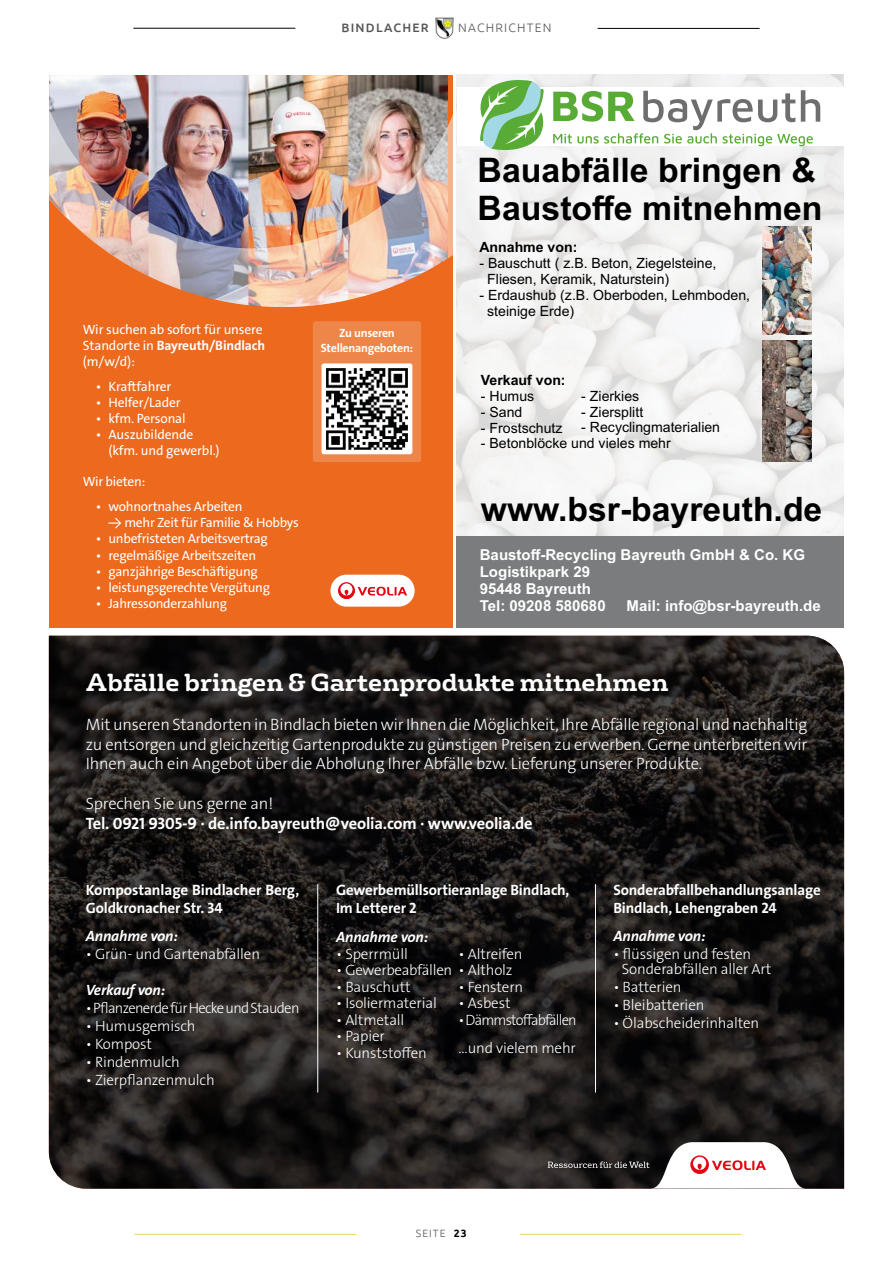
<style>
.page{position:relative;width:893px;height:1263px;background:#fff}
.page>*{position:absolute;margin:0;border:0;box-sizing:border-box;transform-origin:0 0}
.t1{font:700 33.75px/37.8px "Arial";color:#000}
.t2{font:700 24px "FS Rufus";color:#fff}
.t3{font:16.5px/19.8px "The Sans Veolia W3 Lig";letter-spacing:-.01em;color:#fff;text-align:justify}
.t4{font:16.5px "The Sans Veolia W7 Bld";letter-spacing:-.01em;color:#fff}
.t5{font:15px/15px "The Sans Veolia W3 Lig";letter-spacing:-.01em;color:#fff}
.t6{font:15px/18px "The Sans Veolia W7 Bld";letter-spacing:-.01em;color:#fff}
.t7{font:700 15px/16.8px "Arial";color:#fff}
.t8{font:15px "The Sans Veolia W7 Bld It";letter-spacing:-.01em;color:#fff}
.t9{font:15px/28.5px "The Sans Veolia W3 Lig";letter-spacing:-.055em;color:#fff}
.t10{font:15px "The Sans Veolia W3 Lig";letter-spacing:-.045em;color:#fff}
.t11{font:14.1px/15.8px "Arial";color:#000}
.t12{font:700 14.1px "Arial";color:#000}
.t13{font:13.5px/16.2px "The Sans Veolia W5 Pla";letter-spacing:-.02em;color:#fff}
.t14{font:13.5px "The Sans Veolia W7 Bld";letter-spacing:-.01em;color:#fff}
.t15{font:300 12.3px "Ubuntu";letter-spacing:.1em;color:#575756}
.t16{font:500 12.3px "Ubuntu";letter-spacing:.1em;color:#575756}
.t17{font:12px/14.4px "The Sans Veolia W7 Bld";letter-spacing:-.02em;color:#fff;text-align:center}
.t18{font:300 10.5px "Ubuntu";letter-spacing:.1em;color:#575756}
.s1{font-family:"The Sans Veolia W5 Pla"}
.s2{font-weight:700;color:#000}
</style>
<div class="page">
<hr style="left:133px;top:28px;width:162px;height:1px;background:#000">
<hr style="left:598px;top:28px;width:162px;height:1px;background:#000">
<img style="left:435px;top:18px;width:18px;height:20px">
<hr style="left:134px;top:1234px;width:222px;height:1px;background:#f0d15d">
<hr style="left:520px;top:1234px;width:222px;height:1px;background:#f0d15d">
<img style="left:457px;top:74px;width:387px;height:462px">
<div style="left:457px;top:87px;width:387px;height:59px;background:#fff"></div>
<svg style="left:553px;top:90px;width:267px;height:56px"></svg>
<svg style="left:480px;top:79px;width:64px;height:72px"></svg>
<div style="left:457px;top:536px;width:387px;height:91px;background:#7a7c7d"></div>
<img style="left:763px;top:226px;width:49px;height:109px">
<img style="left:762px;top:341px;width:50px;height:121px">
<div style="left:49px;top:75px;width:404px;height:552px;background:#ec691d"></div>
<div style="left:330px;top:575px;width:85px;height:32px;background:#fff;border-radius:16px"></div>
<svg style="left:338px;top:582px;width:69px;height:17px"></svg>
<img style="left:49px;top:75px;width:399px;height:36px">
<img style="left:49px;top:111px;width:404px;height:196px">
<div style="left:315px;top:323px;width:104px;height:137px;background:#ef8649"></div>
<img style="left:327px;top:368px;width:80px;height:81px">
<div style="left:322px;top:363px;width:90px;height:91px;border:4px solid #fff"></div>
<svg style="left:49px;top:636px;width:795px;height:552px;background:#1d1a19"></svg>
<svg style="left:548px;top:1142px;width:259px;height:46px"></svg>
<hr style="left:317px;top:884px;width:1px;height:208px;background:#fff">
<hr style="left:595px;top:884px;width:1px;height:208px;background:#fff">
<p class="t16" style="left:341px;top:20px;width:89px">BINDLACHER</p>
<p class="t15" style="left:458px;top:21px;width:95px">NACHRICHTEN</p>
<p class="t13" style="left:83px;top:321px;width:181px">Wir suchen ab sofort für unsere</p>
<p class="t14" style="left:83px;top:336px;width:184px"><span class="s1">Standorte in</span> Bayreuth/Bindlach</p>
<p class="t13" style="left:83px;top:353px;width:54px">(m/w/d):</p>
<p class="t13" style="left:96px;top:378px;width:77px">• Kraftfahrer</p>
<p class="t13" style="left:96px;top:394px;width:87px">• Helfer/Lader</p>
<p class="t13" style="left:96px;top:410px;width:92px">• kfm. Personal</p>
<p class="t13" style="left:108px;top:427px;width:113px;text-indent:-13px">• Auszubildende (kfm. und gewerbl.)</p>
<p class="t13" style="left:83px;top:474px;width:64px">Wir bieten:</p>
<p class="t13" style="left:96px;top:498px;width:148px">• wohnortnahes Arbeiten</p>
<p class="t13" style="left:108px;top:514px;width:192px">→ mehr Zeit für Familie &amp; Hobbys</p>
<p class="t13" style="left:96px;top:531px;width:174px">• unbefristeten Arbeitsvertrag</p>
<p class="t13" style="left:96px;top:547px;width:162px">• regelmäßige Arbeitszeiten</p>
<p class="t13" style="left:96px;top:563px;width:164px">• ganzjährige Beschäftigung</p>
<p class="t13" style="left:96px;top:579px;width:176px">• leistungsgerechte Vergütung</p>
<p class="t13" style="left:96px;top:595px;width:133px">• Jahressonderzahlung</p>
<p class="t17" style="left:321px;top:326px;width:94px">Zu unseren<br>Stellenangeboten:</p>
<h1 class="t1" style="left:478px;top:152px;width:346px">Bauabfälle bringen &amp;<br>Baustoffe mitnehmen</h1>
<p class="t12" style="left:479px;top:238px;width:100px">Annahme von:</p>
<p class="t11" style="left:487px;top:255px;width:231px;text-indent:-8px">- Bauschutt ( z.B. Beton, Ziegelsteine,<br>Fliesen, Keramik, Naturstein)</p>
<p class="t11" style="left:487px;top:287px;width:264px;text-indent:-8px">- Erdaushub (z.B. Oberboden, Lehmboden, steinige Erde)</p>
<p class="t12" style="left:481px;top:370px;width:86px">Verkauf von:</p>
<p class="t11" style="left:481px;top:388px;width:55px">- Humus</p>
<p class="t11" style="left:481px;top:404px;width:43px">- Sand</p>
<p class="t11" style="left:481px;top:420px;width:83px">- Frostschutz</p>
<p class="t11" style="left:481px;top:435px;width:191px">- Betonblöcke und vieles mehr</p>
<p class="t11" style="left:581px;top:388px;width:60px">- Zierkies</p>
<p class="t11" style="left:581px;top:404px;width:63px">- Ziersplitt</p>
<p class="t11" style="left:581px;top:420px;width:140px">- Recyclingmaterialien</p>
<h1 class="t1" style="left:481px;top:491px;width:343px">www.bsr-bayreuth.de</h1>
<p class="t7" style="left:480px;top:547px;width:327px">Baustoff-Recycling Bayreuth GmbH &amp; Co. KG<br>Logistikpark 29<br>95448 Bayreuth<br>Tel: 09208 580680</p>
<p class="t7" style="left:627px;top:597px;width:196px">Mail: info@bsr-bayreuth.de</p>
<h2 class="t2" style="left:86px;top:661px;width:584px">Abfälle bringen &amp; Gartenprodukte mitnehmen</h2>
<p class="t3" style="left:86px;top:714px;width:723px">Mit unseren Standorten in Bindlach bieten wir Ihnen die Möglichkeit, Ihre Abfälle regional und nachhaltig zu entsorgen und gleichzeitig Gartenprodukte zu günstigen Preisen zu erwerben. Gerne unterbreiten wir Ihnen auch ein Angebot über die Abholung Ihrer Abfälle bzw. Lieferung unserer Produkte.</p>
<p class="t3" style="left:86px;top:794px;width:189px">Sprechen Sie uns gerne an!</p>
<p class="t4" style="left:86px;top:812px;width:448px">Tel. 0921 9305-9 ⋅ de.info.bayreuth@veolia.com ⋅ www.veolia.de</p>
<p class="t6" style="left:86px;top:881px;width:215px">Kompostanlage Bindlacher Berg,<br>Goldkronacher Str. 34</p>
<p class="t8" style="left:86px;top:926px;width:94px">Annahme von:</p>
<p class="t5" style="left:86px;top:946px;width:176px">• Grün- und Gartenabfällen</p>
<p class="t8" style="left:86px;top:980px;width:81px">Verkauf von:</p>
<p class="t10" style="left:86px;top:998px;width:215px">• Pflanzenerde für Hecke und Stauden</p>
<p class="t5" style="left:86px;top:1018px;width:111px">• Humusgemisch</p>
<p class="t5" style="left:86px;top:1036px;width:68px">• Kompost</p>
<p class="t5" style="left:86px;top:1054px;width:96px">• Rindenmulch</p>
<p class="t5" style="left:86px;top:1072px;width:131px">• Zierpflanzenmulch</p>
<p class="t6" style="left:336px;top:881px;width:235px">Gewerbemüllsortieranlage Bindlach,<br>Im Letterer 2</p>
<p class="t6" style="left:613px;top:881px;width:209px">Sonderabfallbehandlungsanlage<br>Bindlach, Lehengraben 24</p>
<p class="t8" style="left:336px;top:927px;width:94px">Annahme von:</p>
<p class="t5" style="left:336px;top:946px;width:73px">• Sperrmüll</p>
<p class="t5" style="left:336px;top:963px;width:178px">• Gewerbeabfällen • Altholz</p>
<p class="t5" style="left:336px;top:979px;width:76px">• Bauschutt</p>
<p class="t5" style="left:336px;top:996px;width:102px">• Isoliermaterial</p>
<p class="t5" style="left:336px;top:1012px;width:70px">• Altmetall</p>
<p class="t5" style="left:336px;top:1029px;width:50px">• Papier</p>
<p class="t5" style="left:336px;top:1045px;width:92px">• Kunststoffen</p>
<p class="t5" style="left:458px;top:946px;width:66px">• Altreifen</p>
<p class="t5" style="left:458px;top:979px;width:66px">• Fenstern</p>
<p class="t5" style="left:458px;top:996px;width:54px">• Asbest</p>
<p class="t9" style="left:458px;top:1006px;width:120px">• Dämmstoffabfällen ...und vielem mehr</p>
<p class="t8" style="left:613px;top:926px;width:94px">Annahme von:</p>
<p class="t5" style="left:622px;top:946px;width:151px;text-indent:-9px">• flüssigen und festen<br>Sonderabfällen aller Art</p>
<p class="t5" style="left:613px;top:979px;width:70px">• Batterien</p>
<p class="t5" style="left:613px;top:997px;width:93px">• Bleibatterien</p>
<p class="t5" style="left:613px;top:1015px;width:147px">• Ölabscheiderinhalten</p>
<p class="t18" style="left:416px;top:1227px;width:52px">SEITE <span class="s2">23</span></p>
</div>
